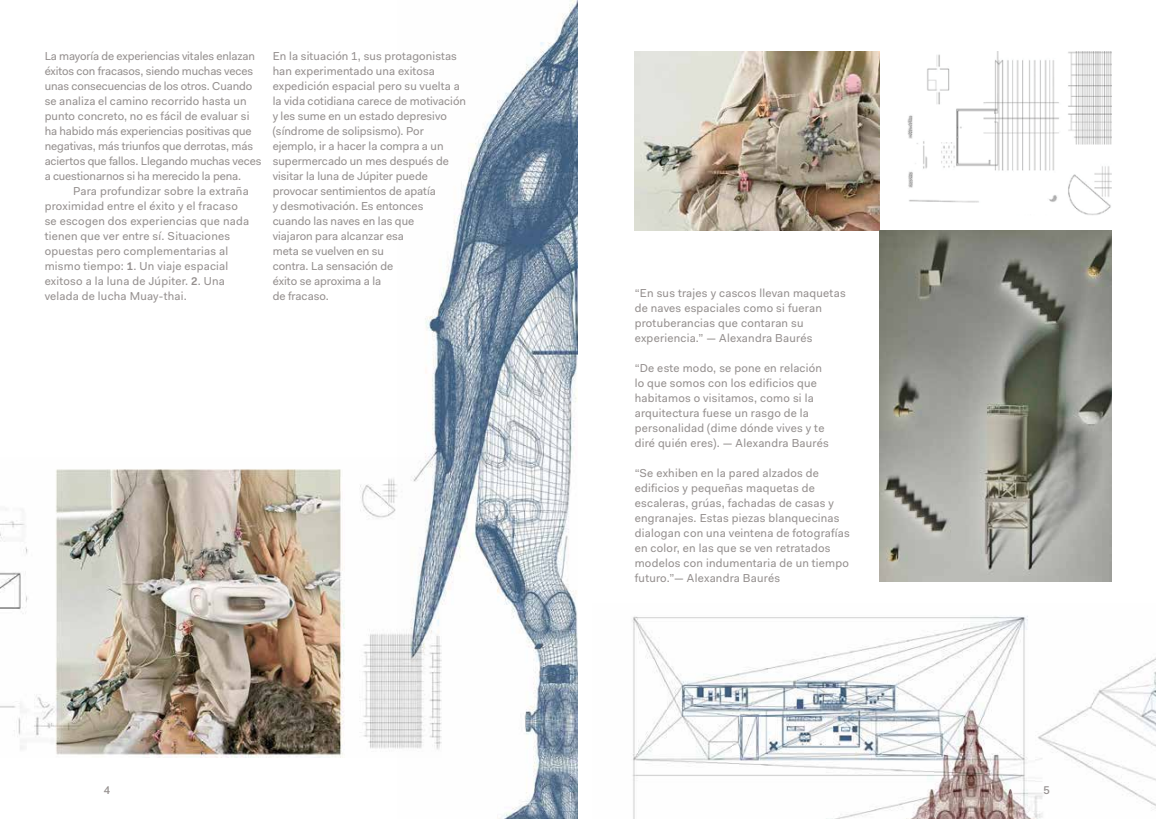
<style>
.page{position:relative;width:1156px;height:819px;background:#fff}
.page>*{position:absolute;margin:0;border:0;box-sizing:border-box;transform-origin:0 0}
.t1{font:11.5px/15px "Fakt Pro";letter-spacing:.01em;color:#95908f}
.t2{font:11.5px/15px "Fakt Pro";letter-spacing:-.01em;color:#95908f}
.t3{font:500 11.25px "Fakt Pro";color:#95908f}
.s1{font-weight:600;font-size:11.25px}
</style>
<div class="page">
<img style="left:0;top:469px;width:397px;height:288px">
<img style="left:397px;top:0;width:181px;height:819px">
<img style="left:632px;top:616px;width:523px;height:203px">
<img style="left:634px;top:51px;width:244px;height:179px">
<img style="left:878px;top:230px;width:232px;height:351px">
<img style="left:878px;top:51px;width:232px;height:164px">
<p class="t2" style="left:45px;top:49px;width:218px">La mayoría de experiencias vitales enlazan éxitos con fracasos, siendo muchas veces unas consecuencias de los otros. Cuando se analiza el camino recorrido hasta un punto concreto, no es fácil de evaluar si ha habido más experiencias positivas que negativas, más triunfos que derrotas, más aciertos que fallos. Llegando muchas veces a cuestionarnos si ha merecido la pena.</p>
<p class="t1" style="left:45px;top:183px;width:206px;text-indent:28px">Para profundizar sobre la extraña proximidad entre el éxito y el fracaso se escogen dos experiencias que nada tienen que ver entre sí. Situaciones opuestas pero complementarias al mismo tiempo: <span class="s1">1</span>. Un viaje espacial exitoso a la luna de Júpiter. <span class="s1">2</span>. Una velada de lucha Muay-thai.</p>
<p class="t1" style="left:272px;top:49px;width:195px">En la situación 1, sus protagonistas han experimentado una exitosa expedición espacial pero su vuelta a la vida cotidiana carece de motivación y les sume en un estado depresivo (síndrome de solipsismo). Por ejemplo, ir a hacer la compra a un supermercado un mes después de visitar la luna de Júpiter puede provocar sentimientos de apatía<br>y desmotivación. Es entonces<br>cuando las naves en las que<br>viajaron para alcanzar esa<br>meta se vuelven en su<br>contra. La sensación de<br>éxito se aproxima a la<br>de fracaso.</p>
<p class="t1" style="left:634px;top:285px;width:212px">“En sus trajes y cascos llevan maquetas de naves espaciales como si fueran protuberancias que contaran su experiencia.” — Alexandra Baurés</p>
<p class="t1" style="left:634px;top:360px;width:195px">“De este modo, se pone en relación lo que somos con los edificios que habitamos o visitamos, como si la arquitectura fuese un rasgo de la personalidad (dime dónde vives y te diré quién eres). — Alexandra Baurés</p>
<p class="t1" style="left:634px;top:465px;width:217px">“Se exhiben en la pared alzados de edificios y pequeñas maquetas de escaleras, grúas, fachadas de casas y engranajes. Estas piezas blanquecinas dialogan con una veintena de fotografías en color, en las que se ven retratados modelos con indumentaria de un tiempo futuro.”— Alexandra Baurés</p>
<p class="t3" style="left:104px;top:782px;width:8px">4</p>
<p class="t3" style="left:1043px;top:782px;width:8px">5</p>
</div>
